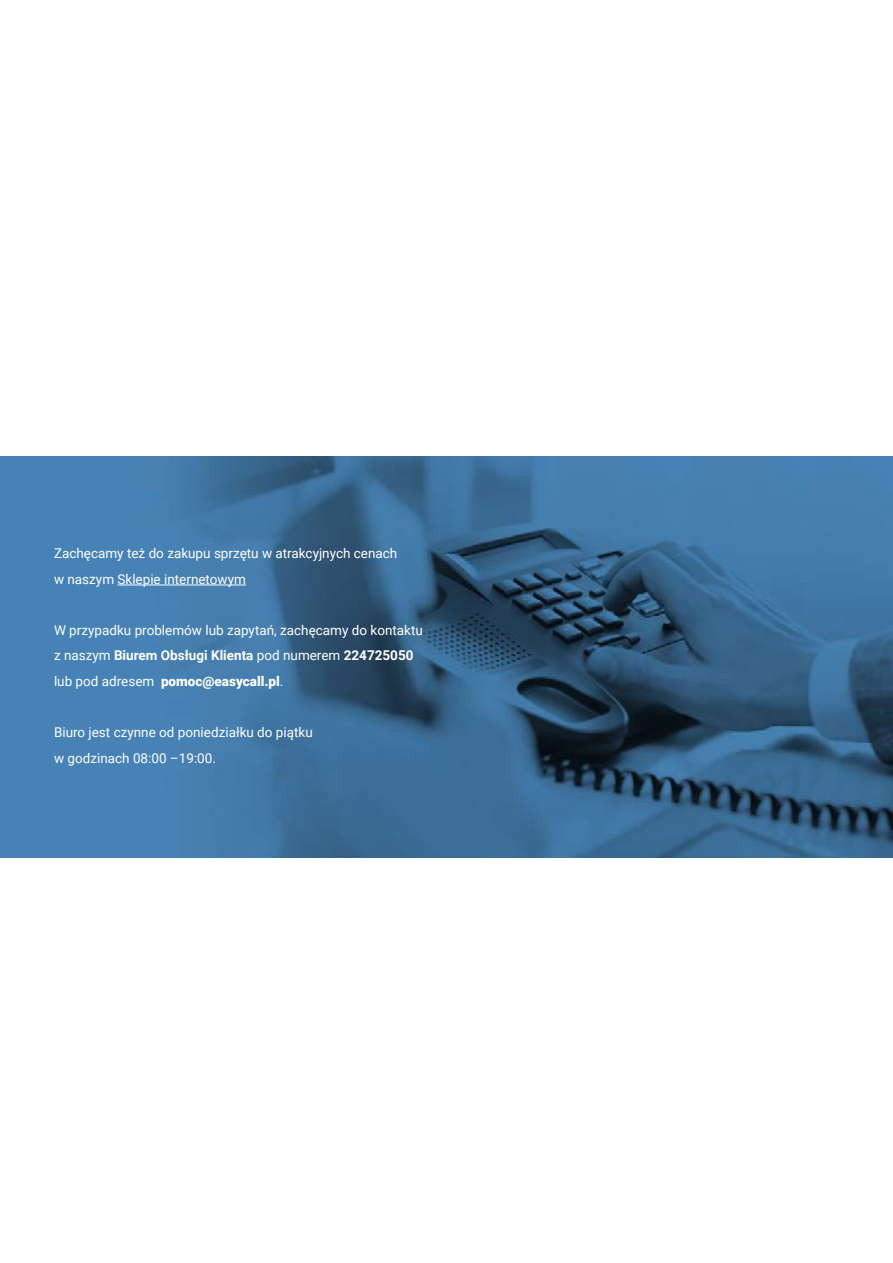
<style>
.page{position:relative;width:893px;height:1263px;background:#fff}
.page>*{position:absolute;margin:0;border:0;box-sizing:border-box;transform-origin:0 0}
.t1{font:13.5px "Roboto";color:#fff}
.t2{font:700 13.5px "Roboto";color:#fff}
.t3{font:900 13.5px "Roboto";color:#fff}
.s1{font-weight:400}
</style>
<div class="page">
<img style="left:0;top:456px;width:893px;height:402px">
<hr style="left:117px;top:585px;width:129px;height:1px;background:#fff">
<p class="t1" style="left:54px;top:544px;width:345px">Zachęcamy też do zakupu sprzętu w atrakcyjnych cenach</p>
<p class="t1" style="left:54px;top:570px;width:193px">w naszym Sklepie internetowym</p>
<p class="t1" style="left:54px;top:621px;width:370px">W przypadku problemów lub zapytań, zachęcamy do kontaktu</p>
<p class="t2" style="left:54px;top:646px;width:361px"><span class="s1">z naszym</span> Biurem Obsługi Klienta <span class="s1">pod numerem</span> 224725050</p>
<p class="t3" style="left:54px;top:672px;width:231px"><span class="s1">lub pod adresem</span> pomoc@easycall.pl<span class="s1">.</span></p>
<p class="t1" style="left:54px;top:723px;width:260px">Biuro jest czynne od poniedziałku do piątku</p>
<p class="t1" style="left:54px;top:748px;width:163px">w godzinach 08:00 –19:00.</p>
</div>
